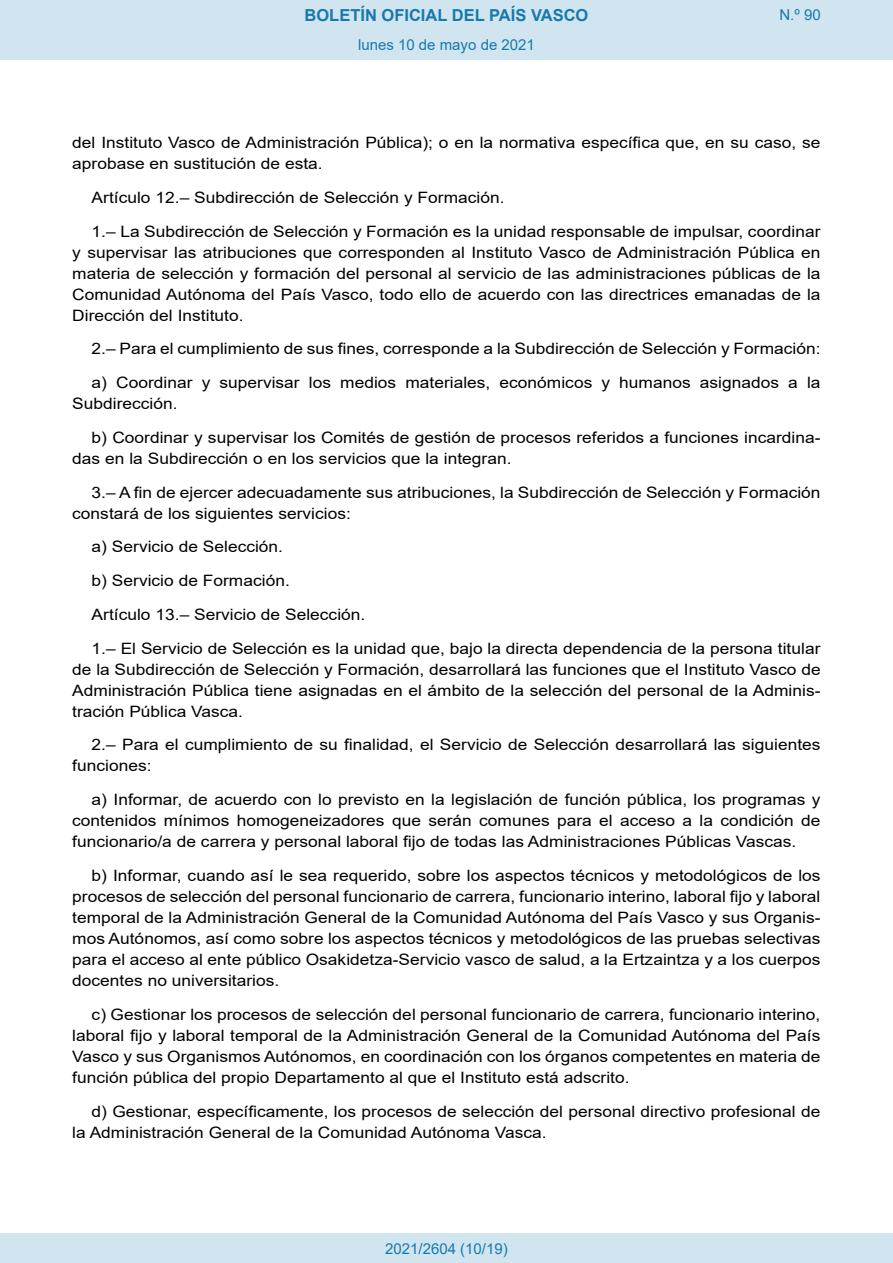
<style>
.page{position:relative;width:893px;height:1263px;background:#fff}
.page>*{position:absolute;margin:0;border:0;box-sizing:border-box;transform-origin:0 0}
.t1{font:700 16.5px "Arial";color:#1879ad}
.BOPVDetalle{font:15.6px/21px "Arial";color:#000;scale:1.11 1}
.Paginacion_Centro{font:15px "Arial";color:#1879ad}
</style>
<div class="page">
<div style="left:0;top:0;width:893px;height:60px;background:#d0e5f0"></div>
<div style="left:0;top:1233px;width:893px;height:30px;background:#d0e5f0"></div>
<p class="t1" style="left:305px;top:3px;width:285px">BOLETÍN OFICIAL DEL PAÍS VASCO</p>
<p class="Paginacion_Centro" style="left:358px;top:35px;width:178px">lunes 10 de mayo de 2021</p>
<p class="Paginacion_Centro" style="left:779px;top:5px;width:43px">N.º 90</p>
<p class="BOPVDetalle" style="left:72px;top:132px;width:676px">del Instituto Vasco de Administración Pública); o en la normativa específica que, en su caso, se aprobase en sustitución de esta.</p>
<p class="BOPVDetalle" style="left:92px;top:187px;width:374px">Artículo 12.– Subdirección de Selección y Formación.</p>
<p class="BOPVDetalle" style="left:72px;top:221px;width:676px;text-align:justify;text-indent:19px">1.– La Subdirección de Selección y Formación es la unidad responsable de impulsar, coordinar y supervisar las atribuciones que corresponden al Instituto Vasco de Administración Pública en materia de selección y formación del personal al servicio de las administraciones públicas de la Comunidad Autónoma del País Vasco, todo ello de acuerdo con las directrices emanadas de la Dirección del Instituto.</p>
<p class="BOPVDetalle" style="left:92px;top:338px;width:658px">2.– Para el cumplimiento de sus fines, corresponde a la Subdirección de Selección y Formación:</p>
<p class="BOPVDetalle" style="left:72px;top:372px;width:676px;text-indent:19px">a) Coordinar y supervisar los medios materiales, económicos y humanos asignados a la<br>Subdirección.</p>
<p class="BOPVDetalle" style="left:72px;top:427px;width:676px;text-indent:19px">b) Coordinar y supervisar los Comités de gestión de procesos referidos a funciones incardina&shy;das en la Subdirección o en los servicios que la integran.</p>
<p class="BOPVDetalle" style="left:72px;top:482px;width:676px;text-indent:19px">3.– A fin de ejercer adecuadamente sus atribuciones, la Subdirección de Selección y Formación constará de los siguientes servicios:</p>
<p class="BOPVDetalle" style="left:92px;top:536px;width:174px">a) Servicio de Selección.</p>
<p class="BOPVDetalle" style="left:92px;top:570px;width:180px">b) Servicio de Formación.</p>
<p class="BOPVDetalle" style="left:92px;top:604px;width:248px">Artículo 13.– Servicio de Selección.</p>
<p class="BOPVDetalle" style="left:72px;top:638px;width:676px;text-align:justify;text-indent:19px">1.– El Servicio de Selección es la unidad que, bajo la directa dependencia de la persona titular de la Subdirección de Selección y Formación, desarrollará las funciones que el Instituto Vasco de Administración Pública tiene asignadas en el ámbito de la selección del personal de la Adminis&shy;tración Pública Vasca.</p>
<p class="BOPVDetalle" style="left:72px;top:734px;width:676px;text-indent:19px">2.– Para el cumplimiento de su finalidad, el Servicio de Selección desarrollará las siguientes funciones:</p>
<p class="BOPVDetalle" style="left:72px;top:789px;width:676px;text-align:justify;text-indent:19px">a) Informar, de acuerdo con lo previsto en la legislación de función pública, los programas y contenidos mínimos homogeneizadores que serán comunes para el acceso a la condición de funcionario/a de carrera y personal laboral fijo de todas las Administraciones Públicas Vascas.</p>
<p class="BOPVDetalle" style="left:72px;top:865px;width:676px;text-align:justify;text-indent:19px">b) Informar, cuando así le sea requerido, sobre los aspectos técnicos y metodológicos de los procesos de selección del personal funcionario de carrera, funcionario interino, laboral fijo y laboral temporal de la Administración General de la Comunidad Autónoma del País Vasco y sus Organis&shy;mos Autónomos, así como sobre los aspectos técnicos y metodológicos de las pruebas selectivas para el acceso al ente público Osakidetza-Servicio vasco de salud, a la Ertzaintza y a los cuerpos docentes no universitarios.</p>
<p class="BOPVDetalle" style="left:72px;top:1004px;width:676px;text-align:justify;text-indent:19px">c) Gestionar los procesos de selección del personal funcionario de carrera, funcionario interino, laboral fijo y laboral temporal de la Administración General de la Comunidad Autónoma del País Vasco y sus Organismos Autónomos, en coordinación con los órganos competentes en materia de función pública del propio Departamento al que el Instituto está adscrito.</p>
<p class="BOPVDetalle" style="left:72px;top:1100px;width:676px;text-indent:19px">d) Gestionar, específicamente, los procesos de selección del personal directivo profesional de la Administración General de la Comunidad Autónoma Vasca.</p>
<p class="Paginacion_Centro" style="left:385px;top:1238px;width:124px">2021/2604 (10/19)</p>
</div>
